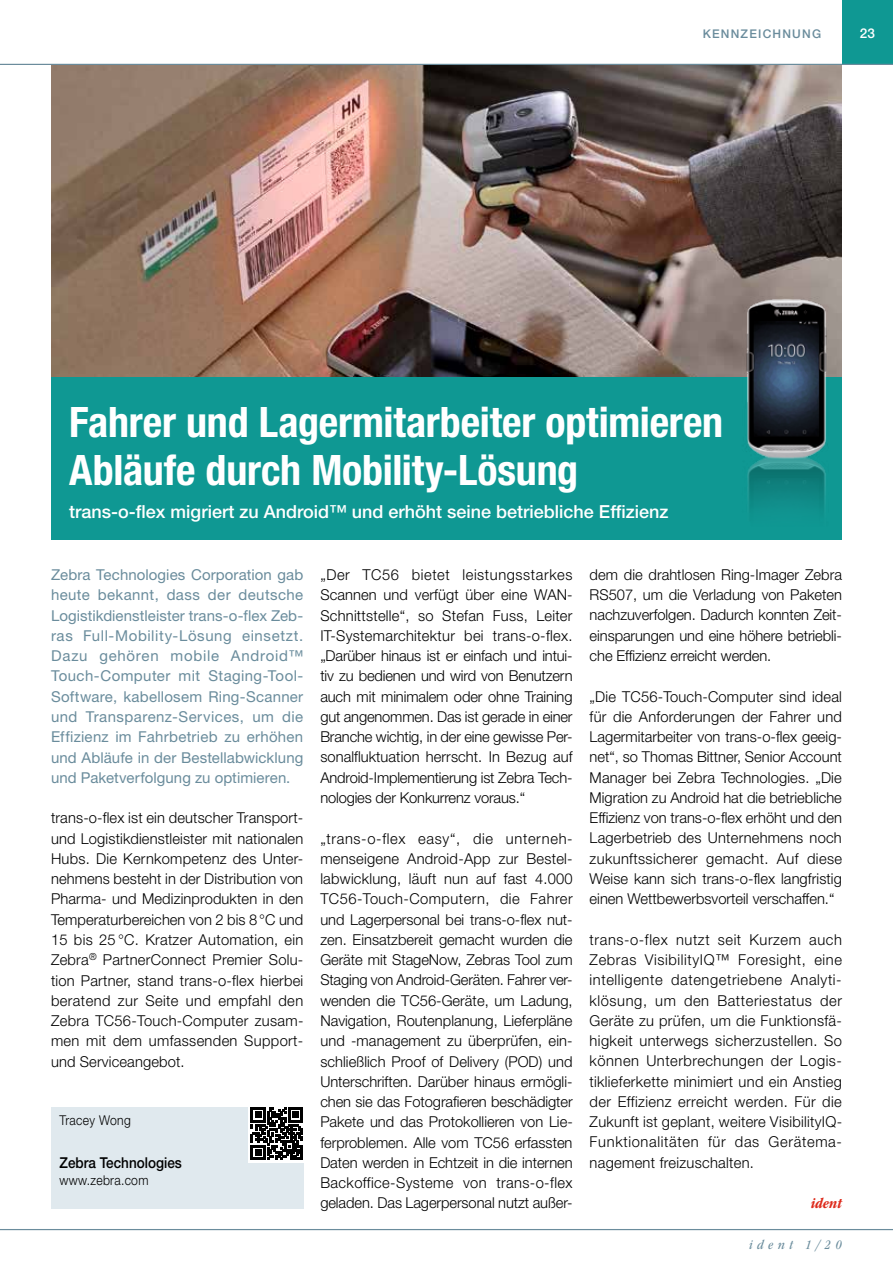
<style>
.page{position:relative;width:893px;height:1263px;background:#fff}
.page>*{position:absolute;margin:0;border:0;box-sizing:border-box;transform-origin:0 0}
.t1{font:700 condensed 42px/48px "Helvetica Neue LT Std";letter-spacing:-.005em;color:#fff}
.t2{font:500 18px "Helvetica Neue LT Std";color:#fff}
.t3{font:300 15px/20.2px "Helvetica Neue LT Std";color:#000;text-align:justify}
.t4{font:15px/20.2px "Helvetica Neue LT Std";letter-spacing:.005em;color:#6a8c9c;text-align:justify}
.t5{font:500 15px "Helvetica Neue LT Std";color:#000;scale:.9 1}
.t6{font:italic 700 condensed 15px "ITC Garamond Std";letter-spacing:.01em;color:#dd2a1b}
.t7{font:300 13.5px "Helvetica Neue LT Std";letter-spacing:.025em;color:#000;scale:.9 1}
.t8{font:italic condensed 13.5px "ITC Garamond Std";letter-spacing:.35em;color:#6a8c9c}
.t9{font:500 13.5px "Helvetica Neue LT Std";color:#fff}
.t10{font:500 12px "Helvetica Neue LT Std";letter-spacing:.1em;color:#6a8c9c}
</style>
<div class="page">
<div style="left:51px;top:1107px;width:252px;height:101px;background:#e0e9ee"></div>
<svg style="left:248px;top:1107px;width:55px;height:55px"></svg>
<svg style="left:251px;top:1107px;width:52px;height:53px;background:#464646"></svg>
<img style="left:51px;top:65px;width:791px;height:312px">
<div style="left:51px;top:377px;width:791px;height:162px;background:#0f9893"></div>
<img style="left:734px;top:296px;width:108px;height:213px">
<div style="left:842px;top:0;width:51px;height:64px;background:#0f9893"></div>
<hr style="left:0;top:64px;width:893px;height:1px;background:#6a8c9c">
<hr style="left:0;top:1229px;width:893px;height:1px;background:#6a8c9c">
<p class="t10" style="left:703px;top:27px;width:64px">Kennzeich</p>
<p class="t10" style="left:782px;top:27px;width:38px">nung</p>
<p class="t9" style="left:860px;top:25px;width:17px">23</p>
<h1 class="t1" style="left:69px;top:398px;width:655px">Fahrer und Lagermitarbeiter optimieren<br>Abläufe durch Mobility-Lösung</h1>
<p class="t2" style="left:69px;top:501px;width:601px">trans-o-flex migriert zu Android™ und erhöht seine betriebliche Effizienz</p>
<p class="t4" style="left:51px;top:564px;width:254px">Zebra Technologies Corporation gab heute bekannt, dass der deutsche Logistikdienstleister trans-o-flex Zeb&shy;ras Full-Mobility-Lösung einsetzt.<br>Dazu gehören mobile Android™ Touch-Computer mit Staging-Tool-Software, kabellosem Ring-Scanner und Transparenz-Services, um die Effizienz im Fahrbetrieb zu erhöhen und Abläufe in der Bestellabwicklung und Paketverfolgung zu optimieren.</p>
<p class="t3" style="left:51px;top:808px;width:254px">trans-o-flex ist ein deutscher Transport&shy;und Logistikdienstleister mit nationalen Hubs. Die Kernkompetenz des Unter&shy;nehmens besteht in der Distribution von Pharma- und Medizinprodukten in den Temperaturbereichen von 2 bis 8°C und 15 bis 25 °C. Kratzer Automation, ein Zebra<sup>®</sup> PartnerConnect Premier Solu&shy;tion Partner, stand trans-o-flex hierbei beratend zur Seite und empfahl den Zebra TC56-Touch-Computer zusam&shy;men mit dem umfassenden Support&shy;und Serviceangebot.</p>
<p class="t7" style="left:60px;top:1112px;width:81px">Tracey Wong</p>
<p class="t5" style="left:60px;top:1154px;width:137px">Zebra Technologies</p>
<p class="t7" style="left:60px;top:1171px;width:100px">www.zebra.com</p>
<p class="t3" style="left:320px;top:564px;width:254px">„Der TC56 bietet leistungsstarkes Scannen und verfügt über eine WAN-Schnittstelle“, so Stefan Fuss, Leiter IT-Systemarchitektur bei trans-o-flex. „Darüber hinaus ist er einfach und intui&shy;tiv zu bedienen und wird von Benutzern auch mit minimalem oder ohne Training gut angenommen. Das ist gerade in einer Branche wichtig, in der eine gewisse Per&shy;sonalfluktuation herrscht. In Bezug auf Android-Implementierung ist Zebra Tech&shy;nologies der Konkurrenz voraus.“</p>
<p class="t3" style="left:320px;top:828px;width:254px">„trans-o-flex easy“, die unterneh&shy;menseigene Android-App zur Bestel&shy;labwicklung, läuft nun auf fast 4.000<br>TC56-Touch-Computern, die Fahrer und Lagerpersonal bei trans-o-flex nut&shy;zen. Einsatzbereit gemacht wurden die Geräte mit StageNow, Zebras Tool zum Staging von Android-Geräten. Fahrer ver&shy;wenden die TC56-Geräte, um Ladung, Navigation, Routenplanung, Lieferpläne und -management zu überprüfen, ein&shy;schließlich Proof of Delivery (POD) und Unterschriften. Darüber hinaus ermögli&shy;chen sie das Fotografieren beschädigter Pakete und das Protokollieren von Lie&shy;ferproblemen. Alle vom TC56 erfassten Daten werden in Echtzeit in die internen Backoffice-Systeme von trans-o-flex geladen. Das Lagerpersonal nutzt außer-</p>
<p class="t3" style="left:590px;top:564px;width:254px">dem die drahtlosen Ring-Imager Zebra RS507, um die Verladung von Paketen nachzuverfolgen. Dadurch konnten Zeit&shy;einsparungen und eine höhere betriebli&shy;che Effizienz erreicht werden.</p>
<p class="t3" style="left:590px;top:686px;width:254px">„Die TC56-Touch-Computer sind ideal für die Anforderungen der Fahrer und Lagermitarbeiter von trans-o-flex geeig&shy;net“, so Thomas Bittner, Senior Account Manager bei Zebra Technologies. „Die Migration zu Android hat die betriebliche Effizienz von trans-o-flex erhöht und den Lagerbetrieb des Unternehmens noch zukunftssicherer gemacht. Auf diese Weise kann sich trans-o-flex langfristig einen Wettbewerbsvorteil verschaffen.“</p>
<p class="t3" style="left:590px;top:929px;width:254px">trans-o-flex nutzt seit Kurzem auch Zebras VisibilityIQ™ Foresight, eine intelligente datengetriebene Analyti&shy;klösung, um den Batteriestatus der Geräte zu prüfen, um die Funktionsfä&shy;higkeit unterwegs sicherzustellen. So können Unterbrechungen der Logis&shy;tiklieferkette minimiert und ein Anstieg der Effizienz erreicht werden. Für die Zukunft ist geplant, weitere VisibilityIQ-Funktionalitäten für das Gerätema&shy;nagement freizuschalten.</p>
<p class="t6" style="left:811px;top:1195px;width:32px">ident</p>
<p class="t8" style="left:749px;top:1237px;width:94px">ident 1/20</p>
</div>
